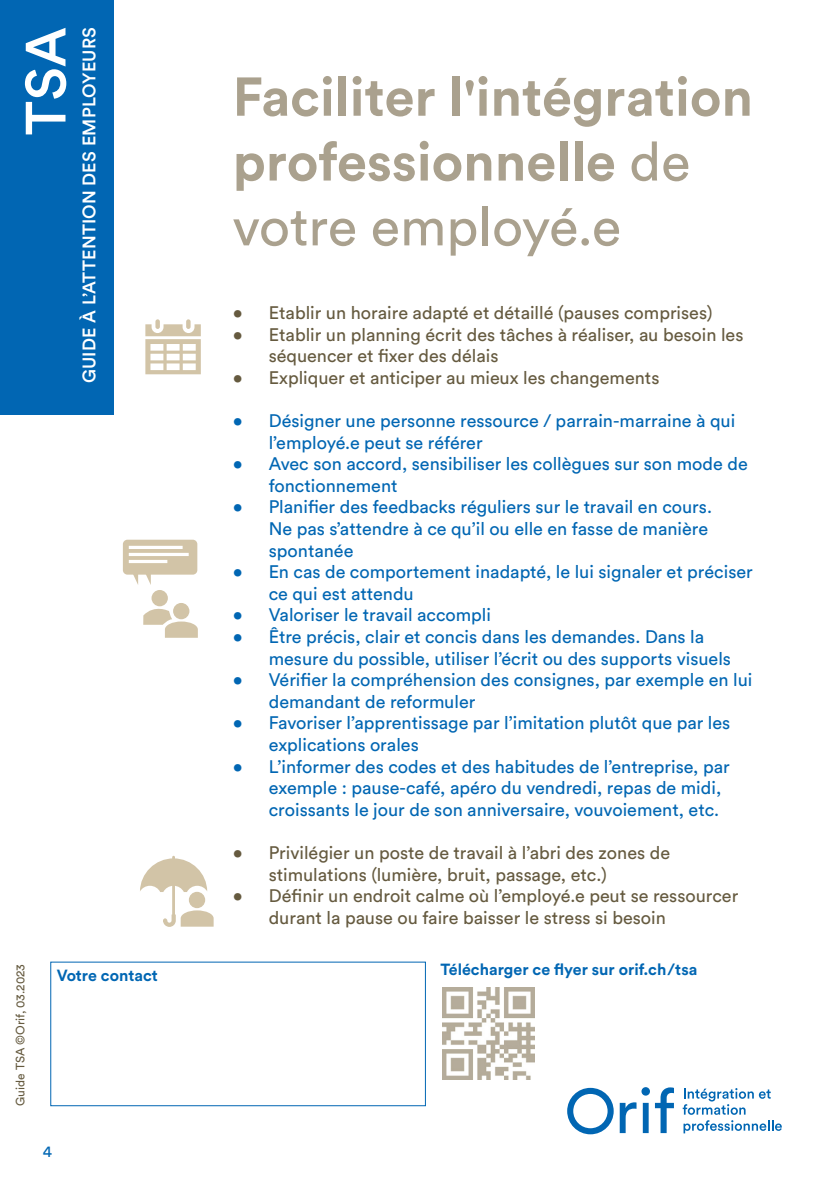
<style>
.page{position:relative;width:840px;height:1191px;background:#fff}
.page>*{position:absolute;margin:0;border:0;box-sizing:border-box;transform-origin:0 0}
.t1{font:500 56px "Circular Pro";color:#fff}
.t2{font:700 54px/64.8px "Circular Pro";color:#aaa18e}
.t3{font:18px/21.6px "Circular Pro";color:#0166b3}
.t4{font:18px/21.6px "Circular Pro";color:#655a3f}
.t5{font:500 18px "Circular Pro";letter-spacing:.01em;color:#fff}
.t6{font:700 16px "Circular Pro";color:#0166b3}
.t7{font:16px "Circular Pro";color:#0166b3}
.t8{font:12px "Circular Pro";color:#655a3f}
.s1{font-weight:400}
</style>
<div class="page">
<div style="left:50px;top:962px;width:375px;height:144px;border:1px solid #0166b3"></div>
<div style="left:0;top:0;width:113px;height:414px;background:#0166b3"></div>
<svg style="left:682px;top:1088px;width:88px;height:26px"></svg>
<svg style="left:683px;top:1120px;width:98px;height:13px"></svg>
<svg style="left:619px;top:1087px;width:54px;height:46px"></svg>
<svg style="left:567px;top:1087px;width:46px;height:47px"></svg>
<div style="left:155px;top:319px;width:5px;height:10px;background:#d2c4a7;border-radius:2px"></div>
<svg style="left:186px;top:319px;width:4px;height:10px"></svg>
<svg style="left:145px;top:324px;width:56px;height:50px"></svg>
<svg style="left:140px;top:858px;width:67px;height:34px"></svg>
<hr style="left:172px;top:855px;width:3px;height:63px;background:#d2c4a7">
<div style="left:151px;top:590px;width:17px;height:16px;background:#d2c4a7;border-radius:50%"></div>
<svg style="left:143px;top:604px;width:55px;height:34px"></svg>
<div style="left:189px;top:891px;width:16px;height:17px;background:#d2c4a7;border-radius:50%"></div>
<svg style="left:163px;top:910px;width:50px;height:17px"></svg>
<div style="left:123px;top:540px;width:74px;height:34px;background:#d2c4a7;border-radius:5px"></div>
<svg style="left:132px;top:574px;width:6px;height:11px"></svg>
<svg style="left:145px;top:574px;width:6px;height:11px"></svg>
<hr style="left:129px;top:546px;width:53px;height:3px;background:#fff">
<hr style="left:129px;top:553px;width:60px;height:3px;background:#fff">
<hr style="left:129px;top:560px;width:38px;height:3px;background:#fff">
<img style="left:442px;top:988px;width:91px;height:91px">
<h1 class="t1" style="left:8px;top:135px;width:109px;rotate:-90deg">TSA</h1>
<p class="t5" style="left:77px;top:383px;width:358px;rotate:-90deg">GUIDE À L’ATTENTION DES EMPLOYEURS</p>
<h2 class="t2" style="left:232px;top:62px;width:521px">Faciliter l'intégration professionnelle <span class="s1">de votre employé.e</span></h2>
<p class="t4" style="left:232px;top:301px;width:481px">• Etablir un horaire adapté et détaillé (pauses comprises)</p>
<p class="t4" style="left:268px;top:322px;width:476px;text-indent:-36px">• Etablir un planning écrit des tâches à réaliser, au besoin les séquencer et fixer des délais</p>
<p class="t4" style="left:232px;top:366px;width:428px">• Expliquer et anticiper au mieux les changements</p>
<p class="t3" style="left:268px;top:409px;width:467px;text-indent:-36px">• Désigner une personne ressource / parrain-marraine à qui l’employé.e peut se référer</p>
<p class="t3" style="left:268px;top:452px;width:480px;text-indent:-36px">• Avec son accord, sensibiliser les collègues sur son mode de fonctionnement</p>
<p class="t3" style="left:268px;top:495px;width:444px;text-indent:-36px">• Planifier des feedbacks réguliers sur le travail en cours.<br>Ne pas s’attendre à ce qu’il ou elle en fasse de manière spontanée</p>
<p class="t3" style="left:268px;top:560px;width:485px;text-indent:-36px">• En cas de comportement inadapté, le lui signaler et préciser ce qui est attendu</p>
<p class="t3" style="left:232px;top:603px;width:260px">• Valoriser le travail accompli</p>
<p class="t3" style="left:268px;top:625px;width:463px;text-indent:-36px">• Être précis, clair et concis dans les demandes. Dans la mesure du possible, utiliser l’écrit ou des supports visuels</p>
<p class="t3" style="left:268px;top:668px;width:485px;text-indent:-36px">• Vérifier la compréhension des consignes, par exemple en lui demandant de reformuler</p>
<p class="t3" style="left:268px;top:711px;width:463px;text-indent:-36px">• Favoriser l’apprentissage par l’imitation plutôt que par les explications orales</p>
<p class="t3" style="left:268px;top:754px;width:462px;text-indent:-36px">• L’informer des codes et des habitudes de l’entreprise, par exemple : pause-café, apéro du vendredi, repas de midi, croissants le jour de son anniversaire, vouvoiement, etc.</p>
<p class="t4" style="left:268px;top:841px;width:402px;text-indent:-36px">• Privilégier un poste de travail à l’abri des zones de stimulations (lumière, bruit, passage, etc.)</p>
<p class="t4" style="left:268px;top:884px;width:471px;text-indent:-36px">• Définir un endroit calme où l’employé.e peut se ressourcer durant la pause ou faire baisser le stress si besoin</p>
<p class="t8" style="left:12px;top:1106px;width:143px;rotate:-90deg">Guide TSA ©Orif, 03.2023</p>
<p class="t6" style="left:57px;top:964px;width:103px">Votre contact</p>
<p class="t6" style="left:440px;top:958px;width:258px">Télécharger ce flyer sur orif.ch/tsa</p>
<p class="t7" style="left:43px;top:1141px;width:11px">4</p>
</div>
